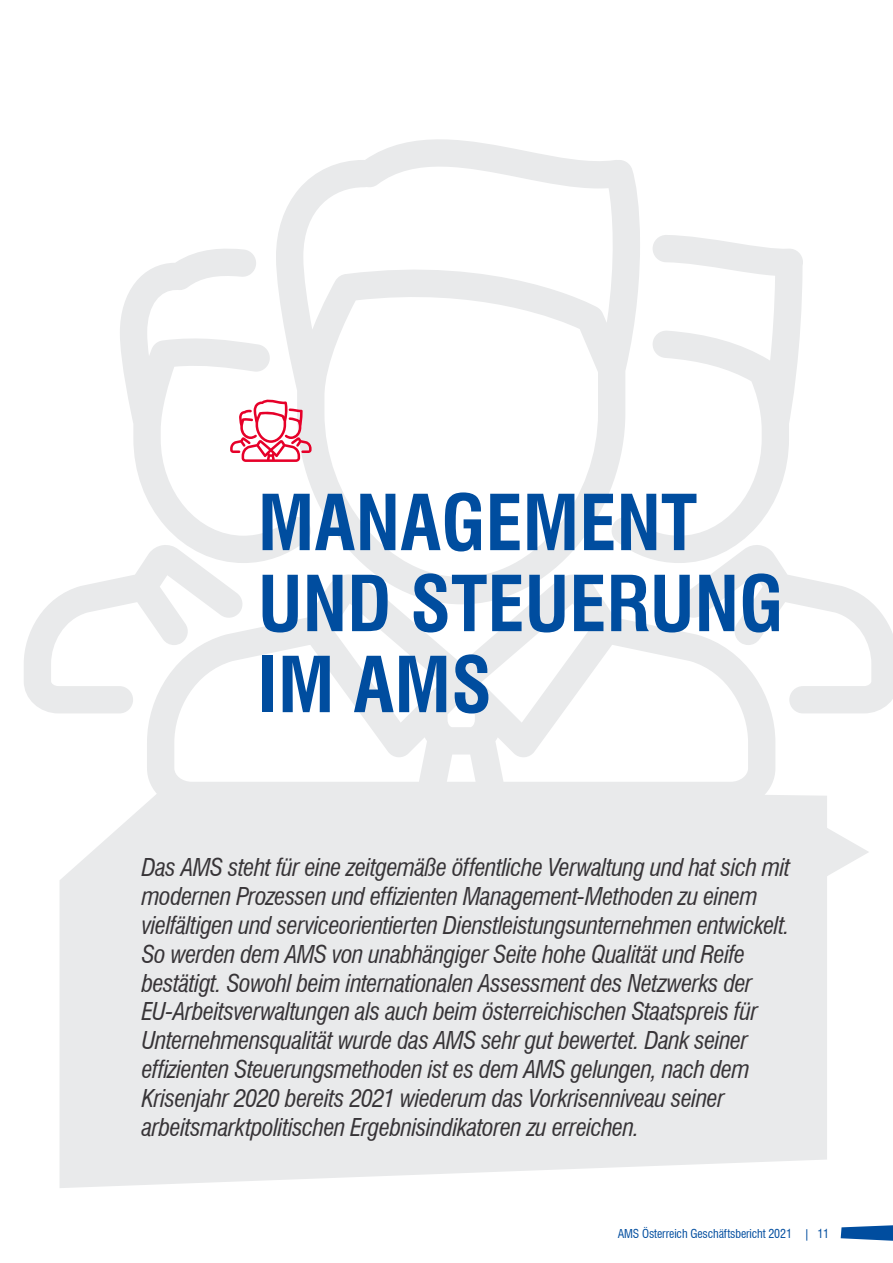
<style>
.page{position:relative;width:893px;height:1263px;background:#fff}
.page>*{position:absolute;margin:0;border:0;box-sizing:border-box;transform-origin:0 0}
.SuperHeadline{font:700 condensed 75px "Swiss 721 BT";color:#004d9f}
.Einleitung_Leistungen{font:italic condensed 24px/28.8px "Swiss 721 BT";letter-spacing:-.02em;color:#373437}
.t1{font:condensed 12px "Swiss 721 BT";letter-spacing:-.01em;color:#004d9f}
</style>
<div class="page">
<svg style="left:841px;top:1225px;width:52px;height:16px"></svg>
<svg style="left:827px;top:828px;width:42px;height:48px"></svg>
<svg style="left:276px;top:139px;width:364px;height:435px"></svg>
<svg style="left:147px;top:574px;width:628px;height:213px"></svg>
<svg style="left:120px;top:247px;width:193px;height:316px"></svg>
<svg style="left:24px;top:544px;width:220px;height:169px"></svg>
<svg style="left:610px;top:235px;width:193px;height:328px"></svg>
<svg style="left:678px;top:544px;width:215px;height:169px"></svg>
<div style="left:60px;top:787px;width:767px;height:401px;background:#e9eaeb"></div>
<svg style="left:230px;top:400px;width:82px;height:62px"></svg>
<h1 class="SuperHeadline" style="left:258px;top:478px;width:441px">MANAGEMENT</h1>
<h1 class="SuperHeadline" style="left:258px;top:559px;width:527px">UND STEUERUNG</h1>
<h1 class="SuperHeadline" style="left:258px;top:640px;width:236px">IM AMS</h1>
<p class="Einleitung_Leistungen" style="left:142px;top:853px;width:650px">Das AMS steht für eine zeitgemäße öffentliche Verwaltung und hat sich mit modernen Prozessen und effizienten Management-Methoden zu einem vielfältigen und serviceorientierten Dienstleistungsunternehmen entwickelt.<br>So werden dem AMS von unabhängiger Seite hohe Qualität und Reife bestätigt. Sowohl beim internationalen Assessment des Netzwerks der EU-Arbeitsverwaltungen als auch beim österreichischen Staatspreis für Unternehmensqualität wurde das AMS sehr gut bewertet. Dank seiner effizienten Steuerungsmethoden ist es dem AMS gelungen, nach dem Krisenjahr 2020 bereits 2021 wiederum das Vorkrisenniveau seiner arbeitsmarktpolitischen Ergebnisindikatoren zu erreichen.</p>
<p class="t1" style="left:618px;top:1226px;width:176px">AMS Österreich Geschäftsbericht 2021</p>
<p class="t1" style="left:817px;top:1226px;width:13px">11</p>
</div>
